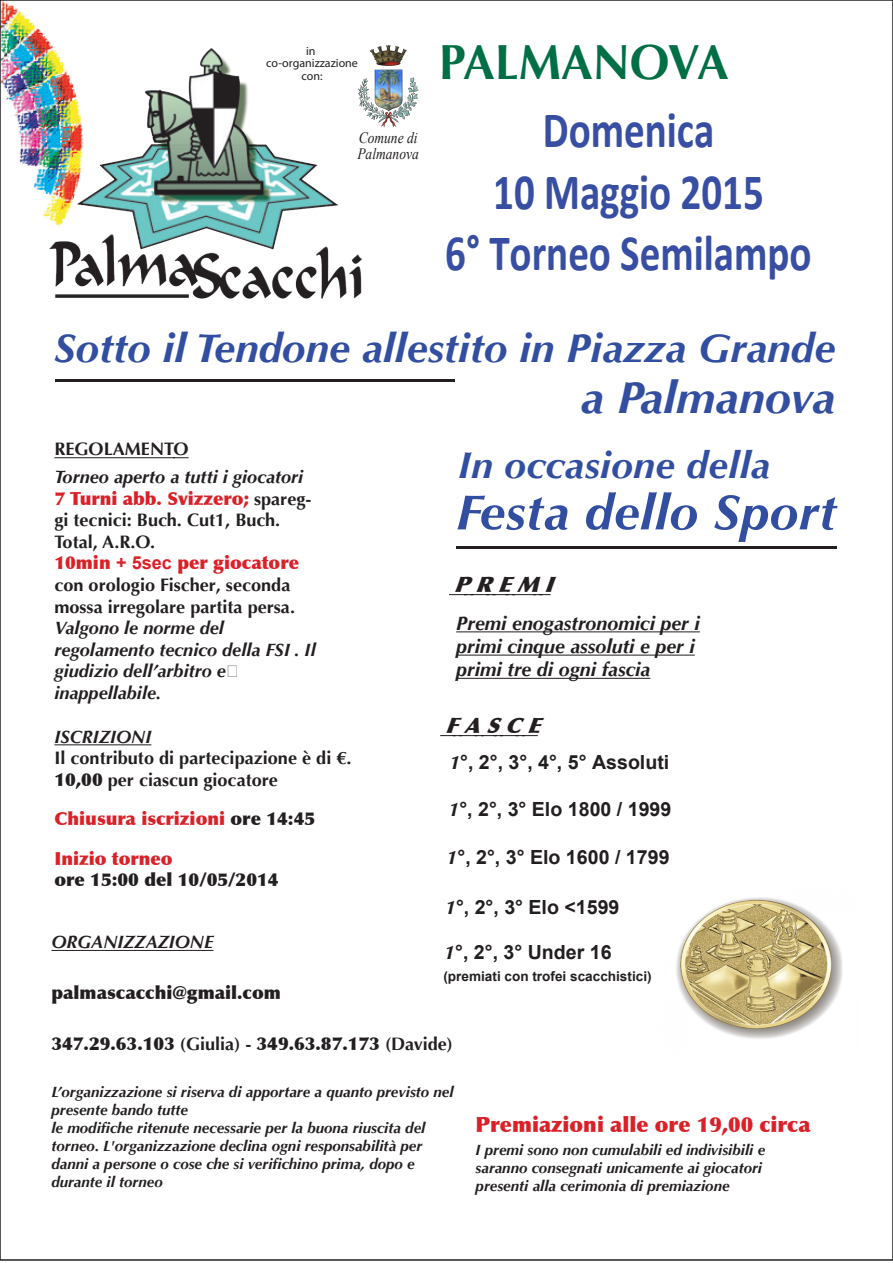
<style>
.page{position:relative;width:893px;height:1263px;background:#fff}
.page>*{position:absolute;margin:0;border:0;box-sizing:border-box;transform-origin:0 0}
.t1{font:700 51.15px/61.5px "Calibri";color:#374ea2;text-align:center;scale:.8 1}
.t2{font:italic 700 49.5px "Optima";letter-spacing:.01em;color:#324ea1;scale:1.04 1}
.t3{font:700 49.2px "Optima";color:#016f45}
.t4{font:italic 700 45px "Optima";color:#324ea1;scale:1.04 1}
.t5{font:italic 700 40.5px "Optima";color:#324ea1;scale:1.04 1}
.t6{font:italic 700 37.5px "Optima";letter-spacing:.01em;color:#324ea1;scale:1.04 1}
.t7{font:italic 900 21.15px "Optima";color:#231f20}
.t8{font:900 21px "Optima";color:#da2128}
.t9{font:700 19.5px "Arial";color:#231f20}
.t10{font:italic 700 19.5px/23.2px "Optima";color:#231f20}
.t11{font:700 18px/21.6px "Optima";color:#231f20}
.t12{font:italic 700 18px/21.6px "Optima";color:#231f20}
.t13{font:900 18px "Optima";color:#231f20}
.t14{font:900 18px/39.3px "Optima";color:#d92128}
.t15{font:italic 15.75px/16.2px "Times New Roman";color:#231f20;scale:.85 1}
.t16{font:italic 700 15px/18px "Optima";color:#231f20}
.t17{font:700 13.5px "Arial";color:#231f20}
.t18{font:12px/12.3px "Myriad Pro";color:#231f20;text-align:center}
.s1{font-style:italic}
.s2{font-weight:900;color:#d92128}
.s3{font-family:"Arial";color:#d92128}
.s4{font-family:"Arial";font-style:normal}
.s5{font-weight:900}
.s6{color:#231f20}
.s7{font-family:"Optima";font-style:italic}
.s8{font-weight:700}
</style>
<div class="page">
<img style="left:2px;top:2px;width:52px;height:248px">
<hr style="left:51px;top:950px;width:162px;height:1px;background:#231f20">
<hr style="left:54px;top:744px;width:97px;height:1px;background:#231f20">
<hr style="left:54px;top:457px;width:135px;height:1px;background:#231f20">
<hr style="left:449px;top:594px;width:102px;height:1px;background:#231f20">
<img style="left:50px;top:49px;width:312px;height:250px">
<hr style="left:55px;top:379px;width:400px;height:2px;background:#231f20">
<img style="left:357px;top:45px;width:61px;height:83px">
<hr style="left:456px;top:547px;width:381px;height:2px;background:#231f20">
<hr style="left:440px;top:735px;width:98px;height:1px;background:#231f20">
<hr style="left:456px;top:678px;width:194px;height:1px;background:#231f20">
<hr style="left:456px;top:655px;width:239px;height:1px;background:#231f20">
<hr style="left:456px;top:631px;width:244px;height:1px;background:#231f20">
<img style="left:676px;top:897px;width:166px;height:142px">
<p class="t18" style="left:266px;top:44px;width:93px">in co-organizzazione con:</p>
<p class="t15" style="left:357px;top:129px;width:74px">Comune di<br>Palmanova</p>
<h3 class="t3" style="left:439px;top:34px;width:291px">PALMANOVA</h3>
<h1 class="t1" style="left:445px;top:101px;width:460px">Domenica<br>10 Maggio 2015<br>6° Torneo Semilampo</h1>
<h3 class="t5" style="left:54px;top:324px;width:753px">Sotto il Tendone allestito in Piazza Grande</h3>
<h3 class="t4" style="left:581px;top:371px;width:246px">a Palmanova</h3>
<h3 class="t6" style="left:458px;top:443px;width:302px">In occasione della</h3>
<h2 class="t2" style="left:456px;top:483px;width:368px">Festa dello Sport</h2>
<p class="t11" style="left:54px;top:439px;width:136px">REGOLAMENTO</p>
<p class="t11" style="left:54px;top:466px;width:259px"><span class="s1">Torneo aperto a tutti i giocatori<br></span><span class="s2">7 Turni abb. Svizzero;</span> spareg&shy;gi tecnici: Buch. Cut1, Buch.<br>Total, A.R.O.<br><span class="s2">10min</span> <span class="s3">+ 5sec</span> <span class="s2">per giocatore </span>con orologio Fischer, seconda mossa irregolare partita persa.</p>
<p class="t12" style="left:54px;top:617px;width:263px">Valgono le norme del regolamento tecnico della FSI . Il giudizio dell’arbitro e<span class="s4">’ </span>inappellabile.</p>
<p class="t12" style="left:54px;top:726px;width:98px">ISCRIZIONI</p>
<p class="t11" style="left:54px;top:748px;width:299px">Il contributo di partecipazione è di €.<br><span class="s5">10,00</span> per ciascun giocatore</p>
<p class="t14" style="left:54px;top:799px;width:262px">Chiusura iscrizioni <span class="s6">ore 14:45<br></span>Inizio torneo</p>
<p class="t13" style="left:54px;top:869px;width:226px">ore 15:00 del 10/05/2014</p>
<h3 class="t7" style="left:454px;top:572px;width:110px">PREM I</h3>
<h3 class="t10" style="left:456px;top:611px;width:245px">Premi enogastronomici per i primi cinque assoluti e per i primi tre di ogni fascia</h3>
<h3 class="t7" style="left:445px;top:713px;width:106px">FASCE</h3>
<h3 class="t9" style="left:449px;top:753px;width:221px"><span class="s7">1</span>°, 2°, 3°, 4°, 5° Assoluti</h3>
<h3 class="t9" style="left:448px;top:800px;width:224px"><span class="s7">1</span>°, 2°, 3° Elo 1800 / 1999</h3>
<h3 class="t9" style="left:447px;top:847px;width:224px"><span class="s7">1</span>°, 2°, 3° Elo 1600 / 1799</h3>
<h3 class="t9" style="left:445px;top:898px;width:176px"><span class="s7">1</span>°, 2°, 3° Elo &lt;1599</h3>
<p class="t12" style="left:51px;top:931px;width:164px">ORGANIZZAZIONE</p>
<p class="t13" style="left:51px;top:981px;width:231px">palmascacchi@gmail.com</p>
<p class="t13" style="left:51px;top:1032px;width:403px">347.29.63.103 <span class="s8">(Giulia) -</span> 349.63.87.173 <span class="s8">(Davide)</span></p>
<p class="t16" style="left:51px;top:1082px;width:404px">L’organizzazione si riserva di apportare a quanto previsto nel presente bando tutte<br>le modifiche ritenute necessarie per la buona riuscita del torneo. L'organizzazione declina ogni responsabilità per danni a persone o cose che si verifichino prima, dopo e durante il torneo</p>
<h3 class="t9" style="left:444px;top:943px;width:169px"><span class="s7">1</span>°, 2°, 3° Under 16</h3>
<p class="t17" style="left:443px;top:970px;width:210px">(premiati con trofei scacchistici)</p>
<h3 class="t8" style="left:476px;top:1111px;width:337px">Premiazioni alle ore 19,00 circa</h3>
<p class="t16" style="left:476px;top:1141px;width:291px">I premi sono non cumulabili ed indivisibili e saranno consegnati unicamente ai giocatori presenti alla cerimonia di premiazione</p>
</div>
